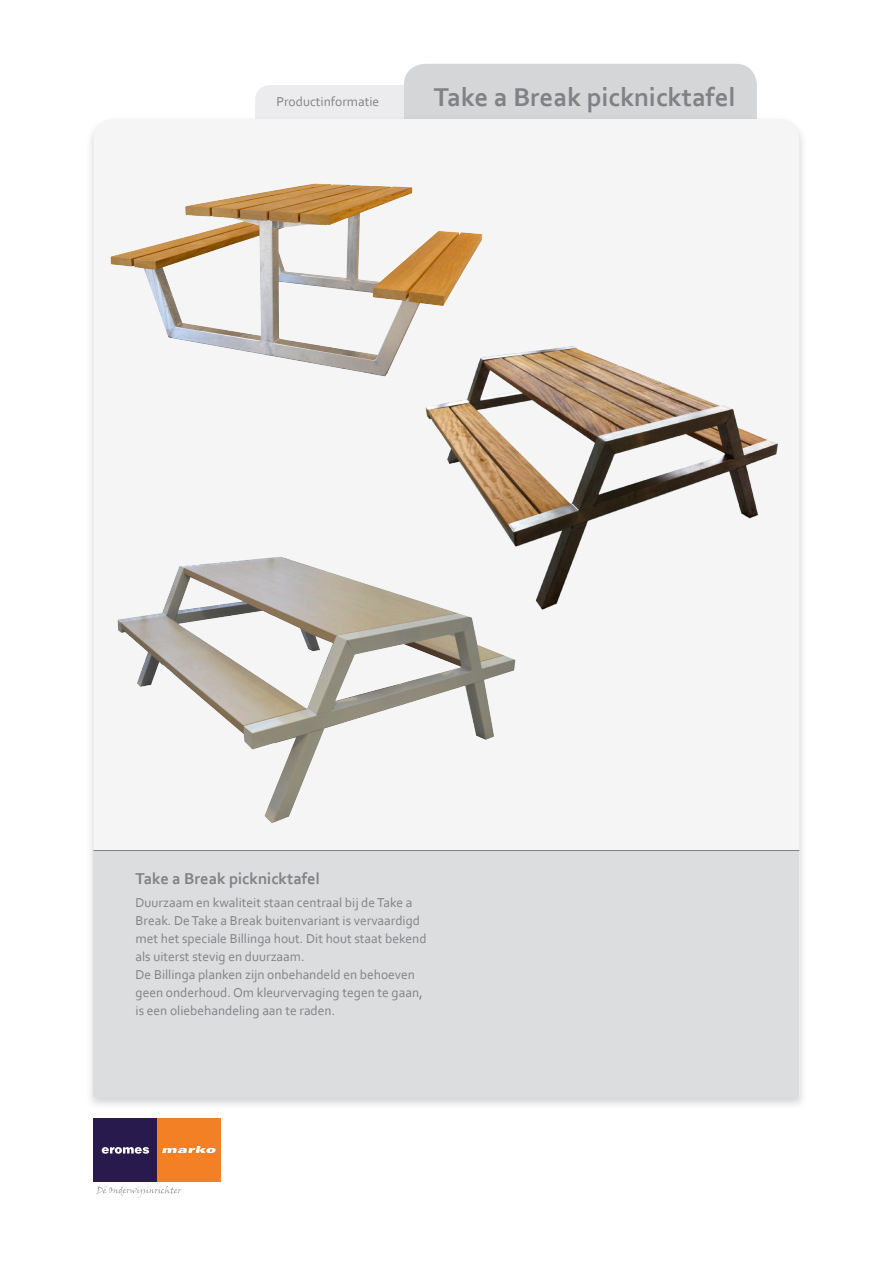
<style>
.page{position:relative;width:893px;height:1263px;background:#fff}
.page>*{position:absolute;margin:0;border:0;box-sizing:border-box;transform-origin:0 0}
.kop{font:700 27px "Corbel";color:#808285}
.tussenkopje_bold{font:700 16.5px "Corbel";color:#808285}
.body_LL{font:13.5px/18px "Corbel";color:#808285}
</style>
<div class="page">
<svg style="left:255px;top:64px;width:502px;height:51px;background:#dedfe0"></svg>
<div style="left:85px;top:115px;width:723px;height:995px;background:#231f20;opacity:.2"></div>
<div style="left:94px;top:119px;width:705px;height:731px;background:#f5f5f6"></div>
<div style="left:94px;top:850px;width:705px;height:247px;background:#dcdddf"></div>
<hr style="left:94px;top:850px;width:705px;height:1px;background:#808285">
<img style="left:374px;top:338px;width:434px;height:274px">
<img style="left:104px;top:547px;width:425px;height:280px">
<img style="left:106px;top:173px;width:383px;height:208px">
<div style="left:157px;top:1118px;width:64px;height:64px;background:#f48026"></div>
<svg style="left:162px;top:1146px;width:54px;height:7px"></svg>
<div style="left:94px;top:1118px;width:63px;height:64px;background:#281a4c"></div>
<svg style="left:102px;top:1147px;width:47px;height:7px"></svg>
<svg style="left:97px;top:1186px;width:84px;height:12px"></svg>
<p class="body_LL" style="left:276px;top:92px;width:104px">Productinformatie</p>
<p class="kop" style="left:434px;top:81px;width:303px">Take a Break picknicktafel</p>
<p class="tussenkopje_bold" style="left:136px;top:868px;width:186px">Take a Break picknicktafel</p>
<p class="body_LL" style="left:136px;top:893px;width:293px">Duurzaam en kwaliteit staan centraal bij de Take a Break. De Take a Break buitenvariant is vervaardigd met het speciale Billinga hout. Dit hout staat bekend als uiterst stevig en duurzaam.</p>
<p class="body_LL" style="left:136px;top:965px;width:289px">De Billinga planken zijn onbehandeld en behoeven geen onderhoud. Om kleurvervaging tegen te gaan, is een oliebehandeling aan te raden.</p>
</div>
